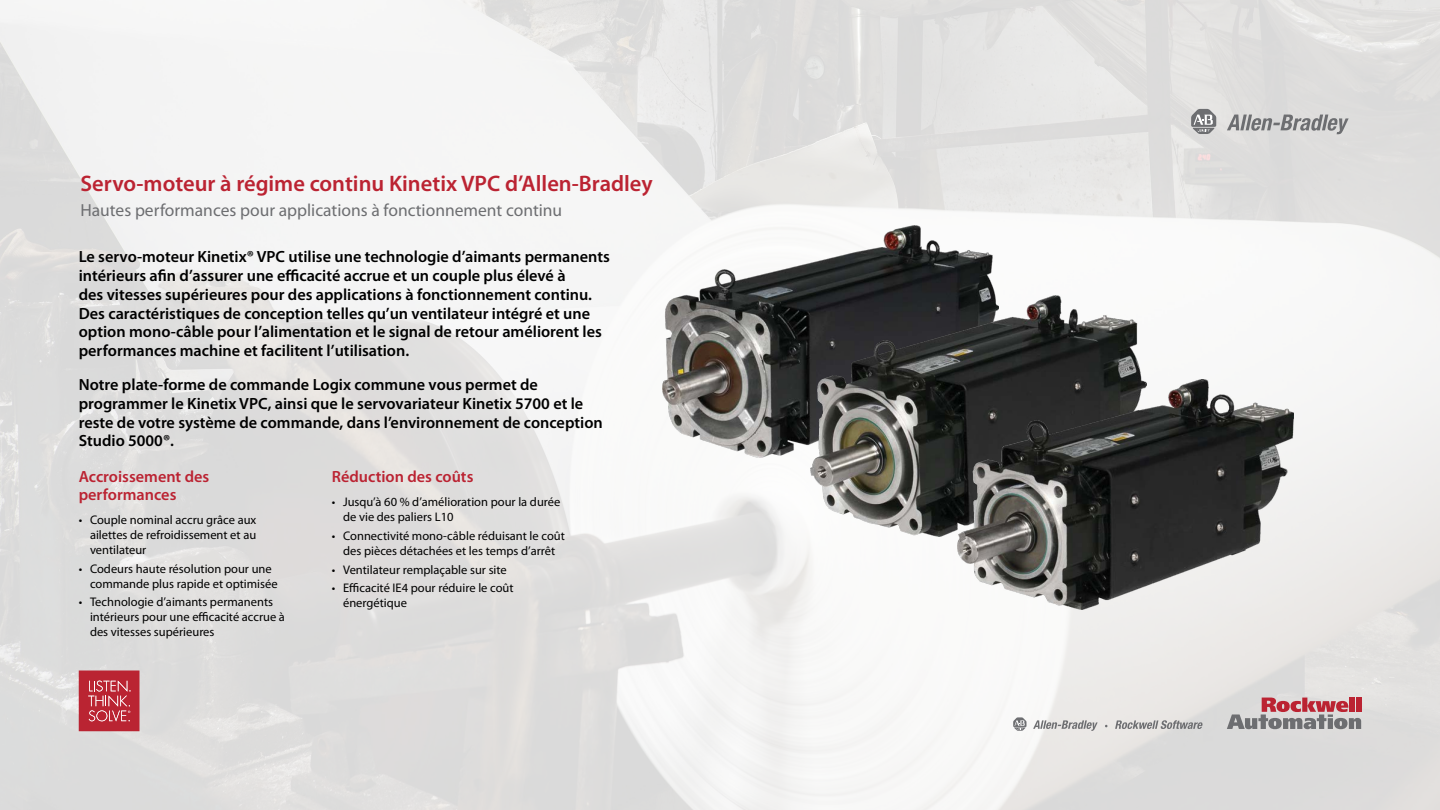
<style>
.page{position:relative;width:1440px;height:810px;background:#fff}
.page>*{position:absolute;margin:0;border:0;box-sizing:border-box;transform-origin:0 0}
.t1{font:600 22.5px "Myriad Pro";color:#bb2332}
.t2{font:17.5px "Myriad Pro";color:#6d6e71}
.t3{font:600 16.25px/18.8px "Myriad Pro";color:#000}
.t4{font:600 16.25px/17.5px "Myriad Pro";color:#bb2332}
.t5{font:12.5px/15px "Myriad Pro";color:#000}
</style>
<div class="page">
<img style="left:0;top:0;width:1440px;height:810px">
<svg style="left:1013px;top:717px;width:14px;height:14px"></svg>
<svg style="left:1033px;top:720px;width:65px;height:11px"></svg>
<svg style="left:1115px;top:720px;width:88px;height:9px"></svg>
<svg style="left:1227px;top:698px;width:134px;height:31px;background:#b5999c"></svg>
<div style="left:1350px;top:698px;width:5px;height:14px;background:#bb2332"></div>
<div style="left:1356px;top:698px;width:5px;height:14px;background:#bb2332"></div>
<svg style="left:79px;top:671px;width:60px;height:60px;background:#c03945"></svg>
<svg style="left:1191px;top:109px;width:25px;height:25px"></svg>
<svg style="left:1227px;top:115px;width:122px;height:19px;background:#b1b1b2"></svg>
<img style="left:663px;top:226px;width:336px;height:231px">
<img style="left:810px;top:295px;width:336px;height:241px">
<img style="left:958px;top:379px;width:335px;height:230px">
<h1 class="t1" style="left:80px;top:169px;width:574px">Servo-moteur à régime continu Kinetix VPC d’Allen-Bradley</h1>
<p class="t2" style="left:80px;top:199px;width:483px">Hautes performances pour applications à fonctionnement continu</p>
<p class="t3" style="left:79px;top:247px;width:533px">Le servo-moteur Kinetix® VPC utilise une technologie d’aimants permanents intérieurs afin d’assurer une efficacité accrue et un couple plus élevé à<br>des vitesses supérieures pour des applications à fonctionnement continu.<br>Des caractéristiques de conception telles qu’un ventilateur intégré et une option mono-câble pour l’alimentation et le signal de retour améliorent les performances machine et facilitent l’utilisation.</p>
<p class="t3" style="left:79px;top:375px;width:526px">Notre plate-forme de commande Logix commune vous permet de programmer le Kinetix VPC, ainsi que le servovariateur Kinetix 5700 et le reste de votre système de commande, dans l’environnement de conception Studio 5000®.</p>
<p class="t4" style="left:79px;top:468px;width:132px">Accroissement des performances</p>
<p class="t5" style="left:90px;top:512px;width:168px;text-align:justify;text-indent:-11px">• Couple nominal accru grâce aux ailettes de refroidissement et au ventilateur</p>
<p class="t5" style="left:90px;top:561px;width:189px;text-indent:-11px">• Codeurs haute résolution pour une commande plus rapide et optimisée</p>
<p class="t5" style="left:90px;top:594px;width:197px;text-indent:-11px">• Technologie d’aimants permanents intérieurs pour une efficacité accrue à des vitesses supérieures</p>
<p class="t4" style="left:332px;top:468px;width:143px">Réduction des coûts</p>
<p class="t5" style="left:343px;top:495px;width:219px;text-indent:-11px">• Jusqu’à 60 % d’amélioration pour la durée de vie des paliers L10</p>
<p class="t5" style="left:332px;top:528px;width:235px;text-align:center">• Connectivité mono-câble réduisant le coût des pièces détachées et les temps d’arrêt</p>
<p class="t5" style="left:332px;top:562px;width:176px">• Ventilateur remplaçable sur site</p>
<p class="t5" style="left:343px;top:580px;width:172px;text-indent:-11px">• Efficacité IE4 pour réduire le coût énergétique</p>
</div>
